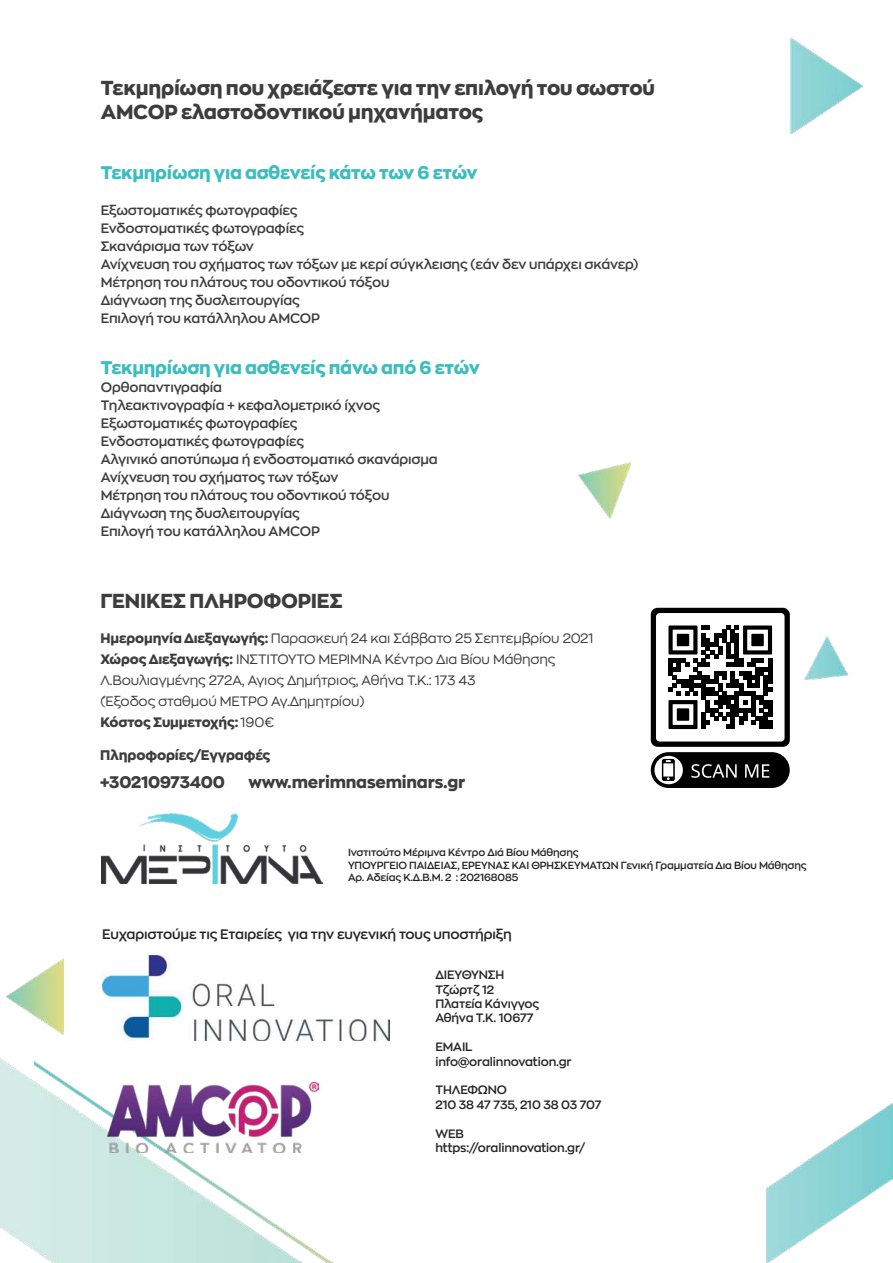
<style>
.page{position:relative;width:893px;height:1263px;background:#fff}
.page>*{position:absolute;margin:0;border:0;box-sizing:border-box;transform-origin:0 0}
.t1{font:800 19.95px/23.9px "Zona Pro";letter-spacing:-.01em;color:#3d3d3d}
.t2{font:800 18px "Zona Pro";letter-spacing:-.01em;color:#3bbdc0}
.t3{font:800 16.5px "Zona Pro";letter-spacing:-.01em;color:#3d3d3d}
.t4{font:800 13.8px "Zona Pro";letter-spacing:-.01em;color:#3d3d3d}
.t5{font:600 13.65px "Zona Pro";letter-spacing:-.01em;color:#242424}
.t6{font:600 13.5px/18px "Zona Pro";letter-spacing:-.01em;color:#3d3d3d}
.t7{font:13.5px/21px "Zona Pro";letter-spacing:-.01em;color:#3d3d3d}
.t8{font:600 12px/14.4px "Zona Pro";letter-spacing:-.01em;color:#242424}
.t9{font:600 10.35px/12.3px "Zona Pro";letter-spacing:-.01em;color:#242424}
.s1{font-weight:800}
</style>
<div class="page">
<img style="left:0;top:1034px;width:390px;height:229px">
<img style="left:791px;top:38px;width:71px;height:96px">
<img style="left:804px;top:636px;width:44px;height:44px">
<img style="left:7px;top:958px;width:56px;height:77px">
<img style="left:578px;top:462px;width:52px;height:56px">
<img style="left:767px;top:1103px;width:126px;height:160px">
<img style="left:102px;top:813px;width:220px;height:71px">
<img style="left:107px;top:1082px;width:211px;height:71px">
<img style="left:102px;top:955px;width:288px;height:85px">
<svg style="left:651px;top:608px;width:139px;height:180px"></svg>
<h1 class="t1" style="left:101px;top:75px;width:556px">Τεκμηρίωση που χρειάζεστε για την επιλογή του σωστού<br>AMCOP ελαστοδοντικού μηχανήματος</h1>
<h2 class="t2" style="left:101px;top:160px;width:378px">Τεκμηρίωση για ασθενείς κάτω των 6 ετών</h2>
<p class="t6" style="left:101px;top:200px;width:539px">Εξωστοματικές φωτογραφίες<br>Ενδοστοματικές φωτογραφίες<br>Σκανάρισμα των τόξων<br>Ανίχνευση του σχήματος των τόξων με κερί σύγκλεισης (εάν δεν υπάρχει σκάνερ)<br>Μέτρηση του πλάτους του οδοντικού τόξου<br>Διάγνωση της δυσλειτουργίας<br>Επιλογή του κατάλληλου AMCOP</p>
<h2 class="t2" style="left:101px;top:356px;width:380px">Τεκμηρίωση για ασθενείς πάνω από 6 ετών</h2>
<p class="t6" style="left:101px;top:378px;width:338px">Ορθοπαντιγραφία<br>Τηλεακτινογραφία + κεφαλομετρικό ίχνος Εξωστοματικές φωτογραφίες<br>Ενδοστοματικές φωτογραφίες<br>Αλγινικό αποτύπωμα ή ενδοστοματικό σκανάρισμα Ανίχνευση του σχήματος των τόξων<br>Μέτρηση του πλάτους του οδοντικού τόξου Διάγνωση της δυσλειτουργίας<br>Επιλογή του κατάλληλου AMCOP</p>
<h1 class="t1" style="left:100px;top:588px;width:244px">ΓΕΝΙΚΕΣ ΠΛΗΡΟΦΟΡΙΕΣ</h1>
<p class="t7" style="left:100px;top:627px;width:495px"><span class="s1">Ημερομηνία Διεξαγωγής:</span> Παρασκευή 24 και Σάββατο 25 Σεπτεμβρίου 2021<br><span class="s1">Χώρος Διεξαγωγής:</span> IΝΣΤΙΤΟΥΤΟ ΜΕΡΙΜΝΑ Κέντρο Δια Βίου Μάθησης Λ.Βουλιαγμένης 272Α, Αγιος Δημήτριος, Αθήνα Τ.Κ.: 173 43<br>(Έξοδος σταθμού ΜΕΤΡΟ Αγ.Δημητρίου)<br><span class="s1">Κόστος Συμμετοχής:</span> 190€</p>
<p class="t4" style="left:100px;top:745px;width:172px">Πληροφορίες/Εγγραφές</p>
<p class="t3" style="left:100px;top:771px;width:126px">+30210973400</p>
<p class="t3" style="left:248px;top:771px;width:218px">www.merimnaseminars.gr</p>
<p class="t9" style="left:348px;top:846px;width:460px">Ινστιτούτο Μέριμνα Κέντρο Διά Βίου Μάθησης<br>ΥΠΟΥΡΓΕΙΟ ΠΑΙΔΕΙΑΣ, ΕΡΕΥΝΑΣ ΚΑΙ ΘΡΗΣΚΕΥΜΑΤΩΝ Γενική Γραμματεία Δια Βίου Μάθησης<br>Αρ. Αδείας Κ.Δ.Β.Μ. 2 : 202168085</p>
<p class="t5" style="left:102px;top:925px;width:411px">Ευχαριστούμε τις Εταιρείες για την ευγενική τους υποστήριξη</p>
<p class="t8" style="left:435px;top:967px;width:105px">ΔΙΕΥΘΥΝΣΗ<br>Τζώρτζ 12<br>Πλατεία Κάνιγγος<br>Αθήνα Τ.Κ. 10677</p>
<p class="t8" style="left:435px;top:1039px;width:138px">EMAIL info@oralinnovation.gr</p>
<p class="t8" style="left:435px;top:1083px;width:168px">ΤΗΛΕΦΩΝΟ<br>210 38 47 735, 210 38 03 707</p>
<p class="t8" style="left:435px;top:1126px;width:151px">WEB https://oralinnovation.gr/</p>
</div>
